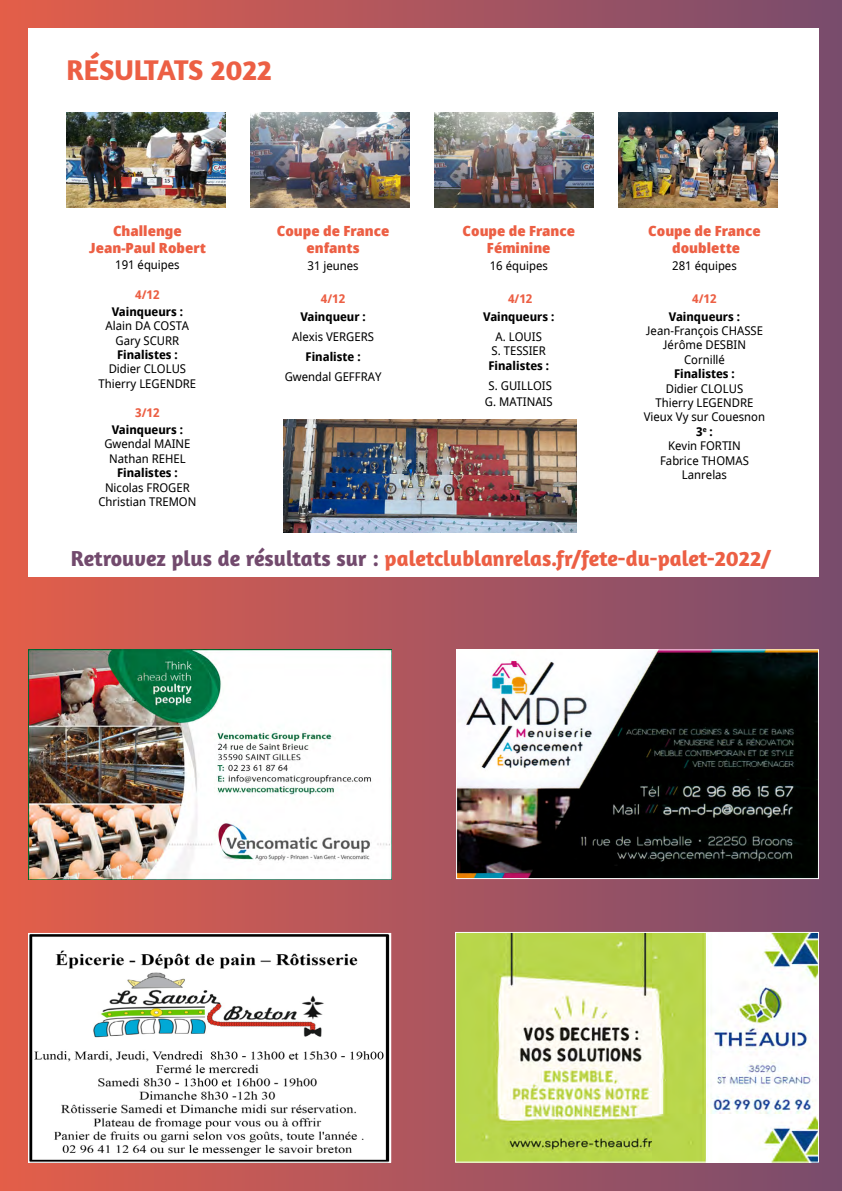
<style>
.page{position:relative;width:842px;height:1191px;background:#fff}
.page>*{position:absolute;margin:0;border:0;box-sizing:border-box;transform-origin:0 0}
.t1{font:700 29px "Amaranth";color:#ec5f44}
.t2{font:700 22px "Amaranth";color:#ec5f44}
.t3{font:900 14px/16.8px "Avrile Sans";color:#ec5f44;text-align:center}
.t4{font:12px/14.4px "Avrile Sans";color:#000;text-align:center}
.t5{font:700 12px "Avrile Sans";color:#000}
.t6{font:700 12px "Avrile Sans";color:#ec5f44}
.s1{font-weight:700}
.s2{color:#724a6d}
</style>
<div class="page">
<div style="left:0;top:0;width:842px;height:1191px;background:linear-gradient(to right,#e3604c,#794e6f)"></div>
<div style="left:28px;top:28px;width:791px;height:549px;background:#fff"></div>
<img style="left:67px;top:112px;width:158px;height:95px">
<img style="left:251px;top:112px;width:158px;height:95px">
<img style="left:435px;top:112px;width:158px;height:95px">
<img style="left:619px;top:112px;width:158px;height:95px">
<img style="left:284px;top:420px;width:293px;height:112px">
<img style="left:457px;top:934px;width:360px;height:226px">
<div style="left:455px;top:932px;width:364px;height:230px;border:1px solid #fff"></div>
<img style="left:28px;top:649px;width:363px;height:230px">
<img style="left:458px;top:651px;width:359px;height:226px">
<div style="left:456px;top:649px;width:363px;height:230px;border:1px solid #fff"></div>
<img style="left:30px;top:935px;width:359px;height:225px">
<div style="left:28px;top:933px;width:363px;height:229px;border:1px solid #fff"></div>
<h1 class="t1" style="left:67px;top:52px;width:207px">RÉSULTATS 2022</h1>
<p class="t3" style="left:89px;top:223px;width:119px">Challenge<br>Jean-Paul Robert</p>
<p class="t4" style="left:115px;top:257px;width:66px">191 équipes</p>
<p class="t6" style="left:135px;top:286px;width:26px">4/12</p>
<p class="t5" style="left:112px;top:303px;width:73px">Vainqueurs :</p>
<p class="t4" style="left:106px;top:319px;width:85px">Alain DA COSTA<br>Gary SCURR</p>
<p class="t5" style="left:117px;top:346px;width:62px">Finalistes :</p>
<p class="t4" style="left:99px;top:362px;width:99px">Didier CLOLUS<br>Thierry LEGENDRE</p>
<p class="t6" style="left:135px;top:404px;width:26px">3/12</p>
<p class="t5" style="left:112px;top:421px;width:73px">Vainqueurs :</p>
<p class="t4" style="left:104px;top:437px;width:87px">Gwendal MAINE<br>Nathan REHEL</p>
<p class="t5" style="left:117px;top:464px;width:62px">Finalistes :</p>
<p class="t4" style="left:98px;top:480px;width:99px">Nicolas FROGER<br>Christian TREMON</p>
<p class="t3" style="left:277px;top:223px;width:114px">Coupe de France enfants</p>
<p class="t4" style="left:308px;top:258px;width:53px">31 jeunes</p>
<p class="t6" style="left:321px;top:290px;width:26px">4/12</p>
<p class="t5" style="left:300px;top:308px;width:67px">Vainqueur :</p>
<p class="t4" style="left:292px;top:329px;width:83px">Alexis VERGERS</p>
<p class="t5" style="left:306px;top:348px;width:56px">Finaliste :</p>
<p class="t4" style="left:285px;top:369px;width:98px">Gwendal GEFFRAY</p>
<p class="t3" style="left:462px;top:223px;width:114px">Coupe de France<br>Féminine</p>
<p class="t4" style="left:490px;top:258px;width:60px">16 équipes</p>
<p class="t6" style="left:508px;top:290px;width:26px">4/12</p>
<p class="t5" style="left:483px;top:308px;width:73px">Vainqueurs :</p>
<p class="t4" style="left:492px;top:329px;width:56px">A. LOUIS<br>S. TESSIER</p>
<p class="t5" style="left:488px;top:357px;width:62px">Finalistes :</p>
<p class="t4" style="left:485px;top:377px;width:69px;line-height:16.8px">S. GUILLOIS<br>G. MATINAIS</p>
<p class="t3" style="left:648px;top:223px;width:114px">Coupe de France doublette</p>
<p class="t4" style="left:672px;top:258px;width:66px">281 équipes</p>
<p class="t6" style="left:692px;top:290px;width:26px">4/12</p>
<p class="t5" style="left:669px;top:308px;width:73px">Vainqueurs :</p>
<p class="t4" style="left:646px;top:324px;width:119px">Jean-François CHASSE<br>Jérôme DESBIN<br>Cornillé</p>
<p class="t5" style="left:674px;top:365px;width:62px">Finalistes :</p>
<p class="t4" style="left:644px;top:381px;width:123px">Didier CLOLUS<br>Thierry LEGENDRE<br>Vieux Vy sur Couesnon<br><span class="s1">3</span><sup>e</sup> <span class="s1">:<br></span>Kevin FORTIN<br>Fabrice THOMAS<br>Lanrelas</p>
<h2 class="t2" style="left:71px;top:544px;width:701px"><span class="s2">Retrouvez plus de résultats sur :</span> paletclublanrelas.fr/fete-du-palet-2022/</h2>
</div>
